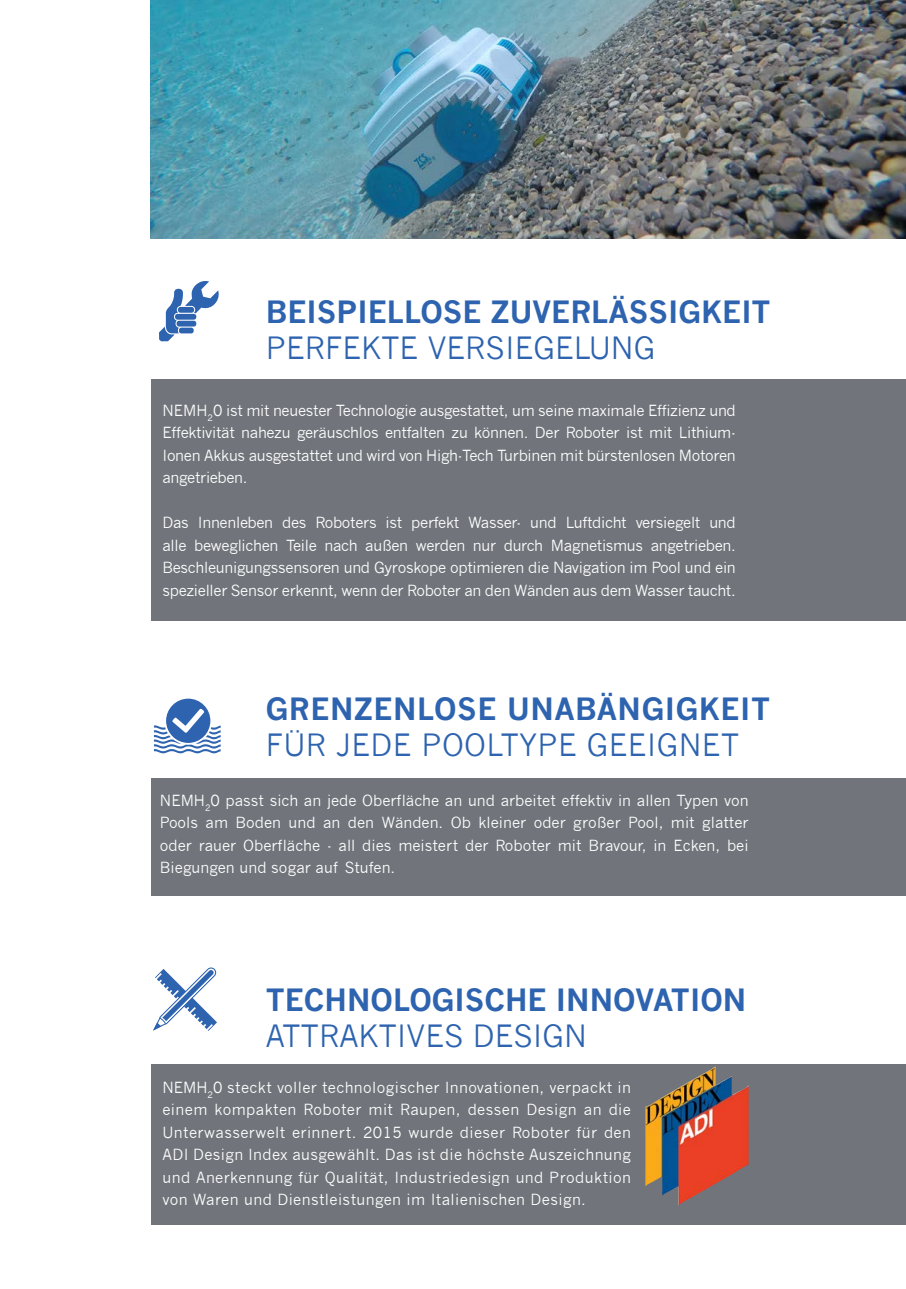
<style>
.page{position:relative;width:906px;height:1289px;background:#fff}
.page>*{position:absolute;margin:0;border:0;box-sizing:border-box;transform-origin:0 0}
.t1{font:30px "News Gothic";color:#2d63af}
.t2{font:700 30px "News Gothic";color:#2d63af}
.t3{font:700 30px "News Gothic";letter-spacing:.02em;color:#2d63af}
.t4{font:15px/22.5px "News Gothic";letter-spacing:-.02em;color:#fff;text-align:justify}
</style>
<div class="page">
<div style="left:151px;top:379px;width:755px;height:242px;background:#71757b"></div>
<div style="left:151px;top:778px;width:755px;height:117px;background:#71757b"></div>
<div style="left:151px;top:1064px;width:755px;height:160px;background:#71757b"></div>
<svg style="left:159px;top:281px;width:60px;height:60px"></svg>
<svg style="left:154px;top:698px;width:67px;height:55px"></svg>
<img style="left:645px;top:1066px;width:103px;height:138px">
<svg style="left:153px;top:967px;width:64px;height:64px"></svg>
<img style="left:151px;top:0;width:755px;height:238px">
<h1 class="t2" style="left:266px;top:293px;width:506px">BEISPIELLOSE ZUVERLÄSSIGKEIT</h1>
<h1 class="t1" style="left:266px;top:330px;width:391px">PERFEKTE VERSIEGELUNG</h1>
<p class="t4" style="left:162px;top:399px;width:575px">NEMH<sub>2</sub>0 ist mit neuester Technologie ausgestattet, um seine maximale Effizienz und Effektivität nahezu geräuschlos entfalten zu können. Der Roboter ist mit Lithium-Ionen Akkus ausgestattet und wird von High-Tech Turbinen mit bürstenlosen Motoren angetrieben.</p>
<p class="t4" style="left:162px;top:511px;width:575px">Das Innenleben des Roboters ist perfekt Wasser- und Luftdicht versiegelt und alle beweglichen Teile nach außen werden nur durch Magnetismus angetrieben.<br>Beschleunigungssensoren und Gyroskope optimieren die Navigation im Pool und ein spezieller Sensor erkennt, wenn der Roboter an den Wänden aus dem Wasser taucht.</p>
<h1 class="t3" style="left:266px;top:691px;width:506px">GRENZENLOSE UNABÄNGIGKEIT</h1>
<h1 class="t1" style="left:266px;top:728px;width:475px">FÜR JEDE POOLTYPE GEEIGNET</h1>
<p class="t4" style="left:160px;top:789px;width:590px">NEMH<sub>2</sub>0 passt sich an jede Oberfläche an und arbeitet effektiv in allen Typen von Pools am Boden und an den Wänden. Ob kleiner oder großer Pool, mit glatter oder rauer Oberfläche - all dies meistert der Roboter mit Bravour, in Ecken, bei Biegungen und sogar auf Stufen.</p>
<h1 class="t2" style="left:266px;top:981px;width:482px">TECHNOLOGISCHE INNOVATION</h1>
<h1 class="t1" style="left:266px;top:1019px;width:323px">ATTRAKTIVES DESIGN</h1>
<p class="t4" style="left:162px;top:1076px;width:470px">NEMH<sub>2</sub>0 steckt voller technologischer Innovationen, verpackt in einem kompakten Roboter mit Raupen, dessen Design an die Unterwasserwelt erinnert. 2015 wurde dieser Roboter für den ADI Design Index ausgewählt. Das ist die höchste Auszeichnung und Anerkennung für Qualität, Industriedesign und Produktion von Waren und Dienstleistungen im Italienischen Design.</p>
</div>
